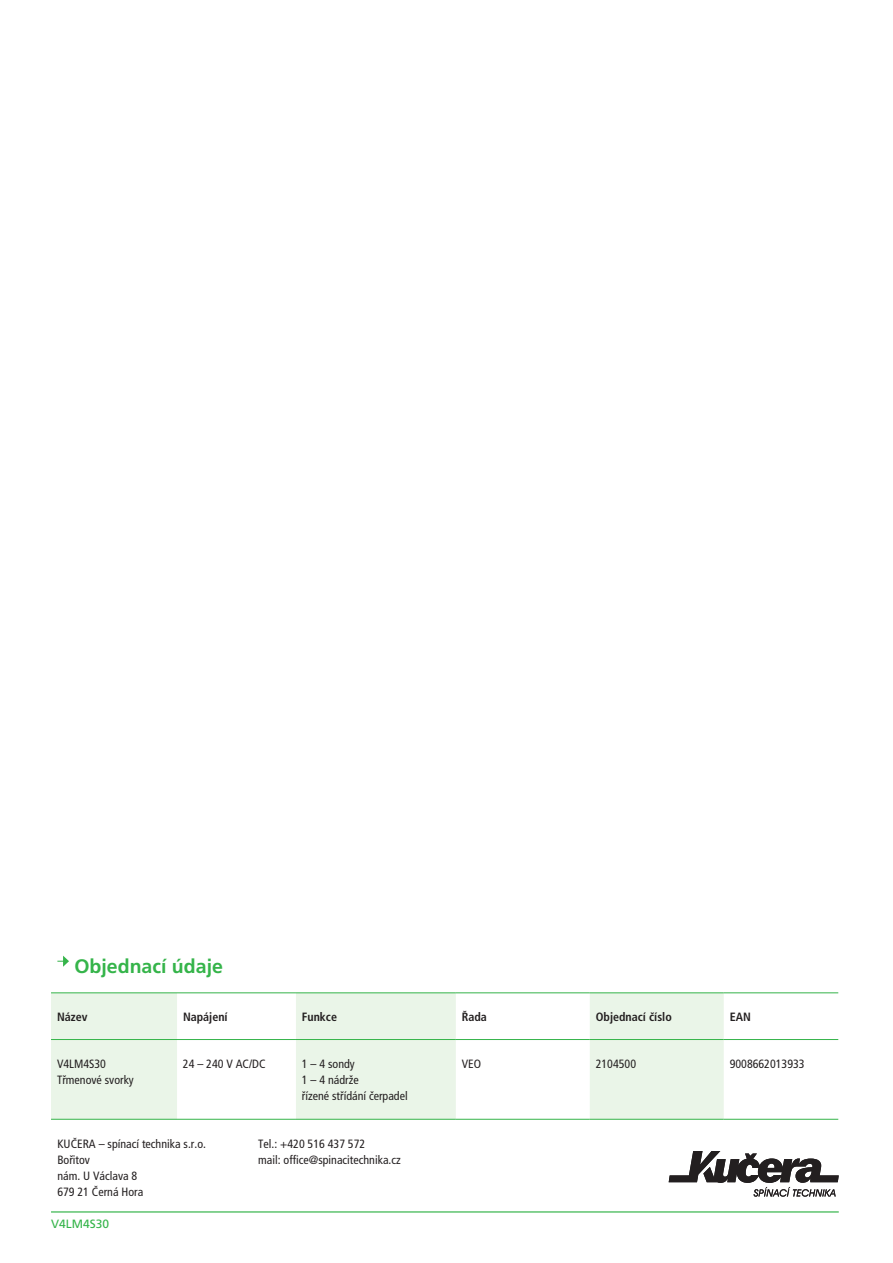
<style>
.page{position:relative;width:893px;height:1263px;background:#fff}
.page>*{position:absolute;margin:0;border:0;box-sizing:border-box;transform-origin:0 0}
.t1{font:700 19.5px "Frutiger CE";color:#35b44a}
.t2{font:condensed 12px/15.9px "Frutiger CE";color:#231f20}
.t3{font:700 condensed 12px "Frutiger CE";color:#231f20}
.t4{font:12px "Frutiger CE";color:#35b44a}
</style>
<div class="page">
<hr style="left:51px;top:1211px;width:788px;height:1px;background:#35b44a">
<svg style="left:669px;top:1151px;width:170px;height:46px"></svg>
<svg style="left:57px;top:956px;width:12px;height:11px"></svg>
<div style="left:51px;top:993px;width:126px;height:126px;background:#eaf5e8"></div>
<div style="left:296px;top:993px;width:160px;height:126px;background:#eaf5e8"></div>
<div style="left:590px;top:993px;width:134px;height:126px;background:#eaf5e8"></div>
<hr style="left:51px;top:992px;width:126px;height:1px;background:#35b44a">
<hr style="left:177px;top:992px;width:119px;height:1px;background:#35b44a">
<hr style="left:456px;top:992px;width:134px;height:1px;background:#35b44a">
<hr style="left:724px;top:992px;width:114px;height:1px;background:#35b44a">
<hr style="left:51px;top:1039px;width:126px;height:1px;background:#35b44a">
<hr style="left:177px;top:1039px;width:119px;height:1px;background:#35b44a">
<hr style="left:456px;top:1039px;width:134px;height:1px;background:#35b44a">
<hr style="left:724px;top:1039px;width:114px;height:1px;background:#35b44a">
<hr style="left:296px;top:992px;width:160px;height:1px;background:#35b44a">
<hr style="left:296px;top:1039px;width:160px;height:1px;background:#35b44a">
<hr style="left:590px;top:992px;width:134px;height:1px;background:#35b44a">
<hr style="left:590px;top:1039px;width:134px;height:1px;background:#35b44a">
<hr style="left:51px;top:1119px;width:126px;height:1px;background:#35b44a">
<hr style="left:177px;top:1119px;width:119px;height:1px;background:#35b44a">
<hr style="left:456px;top:1119px;width:134px;height:1px;background:#35b44a">
<hr style="left:724px;top:1119px;width:114px;height:1px;background:#35b44a">
<hr style="left:296px;top:1119px;width:160px;height:1px;background:#35b44a">
<hr style="left:590px;top:1119px;width:134px;height:1px;background:#35b44a">
<h1 class="t1" style="left:74px;top:955px;width:150px">Objednací údaje</h1>
<p class="t3" style="left:57px;top:1009px;width:32px">Název</p>
<p class="t3" style="left:183px;top:1009px;width:46px">Napájení</p>
<p class="t3" style="left:302px;top:1009px;width:37px">Funkce</p>
<p class="t3" style="left:462px;top:1009px;width:27px">Řada</p>
<p class="t3" style="left:596px;top:1009px;width:78px">Objednací číslo</p>
<p class="t3" style="left:730px;top:1009px;width:23px">EAN</p>
<p class="t2" style="left:57px;top:1056px;width:78px">V4LM4S30<br>Třmenové svorky</p>
<p class="t2" style="left:183px;top:1056px;width:84px">24 – 240 V AC/DC</p>
<p class="t2" style="left:302px;top:1056px;width:107px">1 – 4 sondy<br>1 – 4 nádrže<br>řízené střídání čerpadel</p>
<p class="t2" style="left:462px;top:1056px;width:21px">VEO</p>
<p class="t2" style="left:596px;top:1056px;width:42px">2104500</p>
<p class="t2" style="left:730px;top:1056px;width:76px">9008662013933</p>
<p class="t2" style="left:57px;top:1136px;width:150px">KUČERA – spínací technika s.r.o.<br>Bořitov<br>nám. U Václava 8<br>679 21 Černá Hora</p>
<p class="t4" style="left:51px;top:1217px;width:60px">V4LM4S30</p>
<p class="t2" style="left:258px;top:1136px;width:144px">Tel.: +420 516 437 572<br>mail: office@spinacitechnika.cz</p>
</div>
